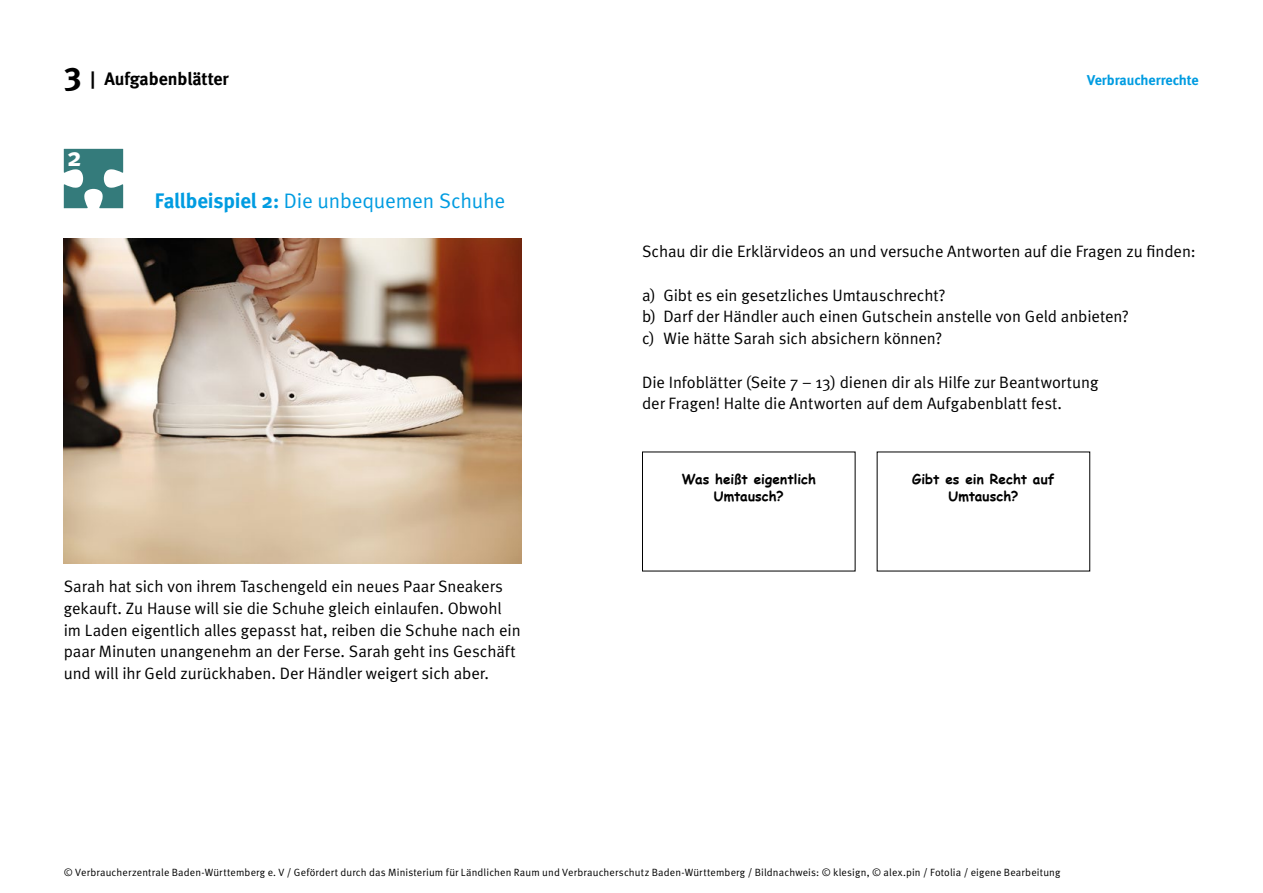
<style>
.page{position:relative;width:1263px;height:893px;background:#fff}
.page>*{position:absolute;margin:0;border:0;box-sizing:border-box;transform-origin:0 0}
.t1{font:700 26.25px "Meta";color:#fff}
.t2{font:21px "Meta Normal";letter-spacing:-.01em;color:#009ce1}
.t3{font:700 18px "Meta";color:#000}
.t4{font:16.5px/21.8px "Meta Normal";letter-spacing:-.005em;color:#000}
.t5{font:700 14.25px "Meta";color:#009ce1}
.t6{font:700 13.5px/16.5px "Comic Sans MS";letter-spacing:.005em;color:#000;text-align:center}
.t7{font:10.5px "Meta Normal";letter-spacing:.015em;color:#000}
.s1{font-size:33px}
.s2{font-family:"Meta";font-weight:700}
</style>
<div class="page">
<img style="left:64px;top:238px;width:457px;height:326px">
<svg style="left:64px;top:149px;width:59px;height:59px"></svg>
<p class="t3" style="left:64px;top:68px;width:167px"><span class="s1">3</span> | Aufgabenblätter</p>
<p class="t5" style="left:1087px;top:72px;width:113px">Verbraucherrechte</p>
<h1 class="t1" style="left:67px;top:141px;width:16px">2</h1>
<p class="t2" style="left:155px;top:189px;width:352px"><span class="s2">Fallbeispiel 2:</span> Die unbequemen Schuhe</p>
<p class="t4" style="left:64px;top:575px;width:458px">Sarah hat sich von ihrem Taschengeld ein neues Paar Sneakers gekauft. Zu Hause will sie die Schuhe gleich einlaufen. Obwohl im Laden eigentlich alles gepasst hat, reiben die Schuhe nach ein paar Minuten unangenehm an der Ferse. Sarah geht ins Geschäft und will ihr Geld zurückhaben. Der Händler weigert sich aber.</p>
<p class="t4" style="left:642px;top:240px;width:555px">Schau dir die Erklärvideos an und versuche Antworten auf die Fragen zu finden:</p>
<p class="t4" style="left:642px;top:284px;width:488px">a) Gibt es ein gesetzliches Umtauschrecht?<br>b) Darf der Händler auch einen Gutschein anstelle von Geld anbieten? c) Wie hätte Sarah sich absichern können?</p>
<p class="t4" style="left:642px;top:371px;width:458px">Die Infoblätter (Seite 7 – 13) dienen dir als Hilfe zur Beantwortung der Fragen! Halte die Antworten auf dem Aufgabenblatt fest.</p>
<p class="t6" style="left:682px;top:471px;width:136px">Was heißt eigentlich<br>Umtausch?</p>
<p class="t6" style="left:912px;top:471px;width:144px">Gibt es ein Recht auf<br>Umtausch?</p>
<p class="t7" style="left:64px;top:866px;width:998px">© Verbraucherzentrale Baden-Württemberg e. V / Gefördert durch das Ministerium für Ländlichen Raum und Verbraucherschutz Baden-Württemberg / Bildnachweis: © klesign, © alex.pin / Fotolia / eigene Bearbeitung</p>
</div>
